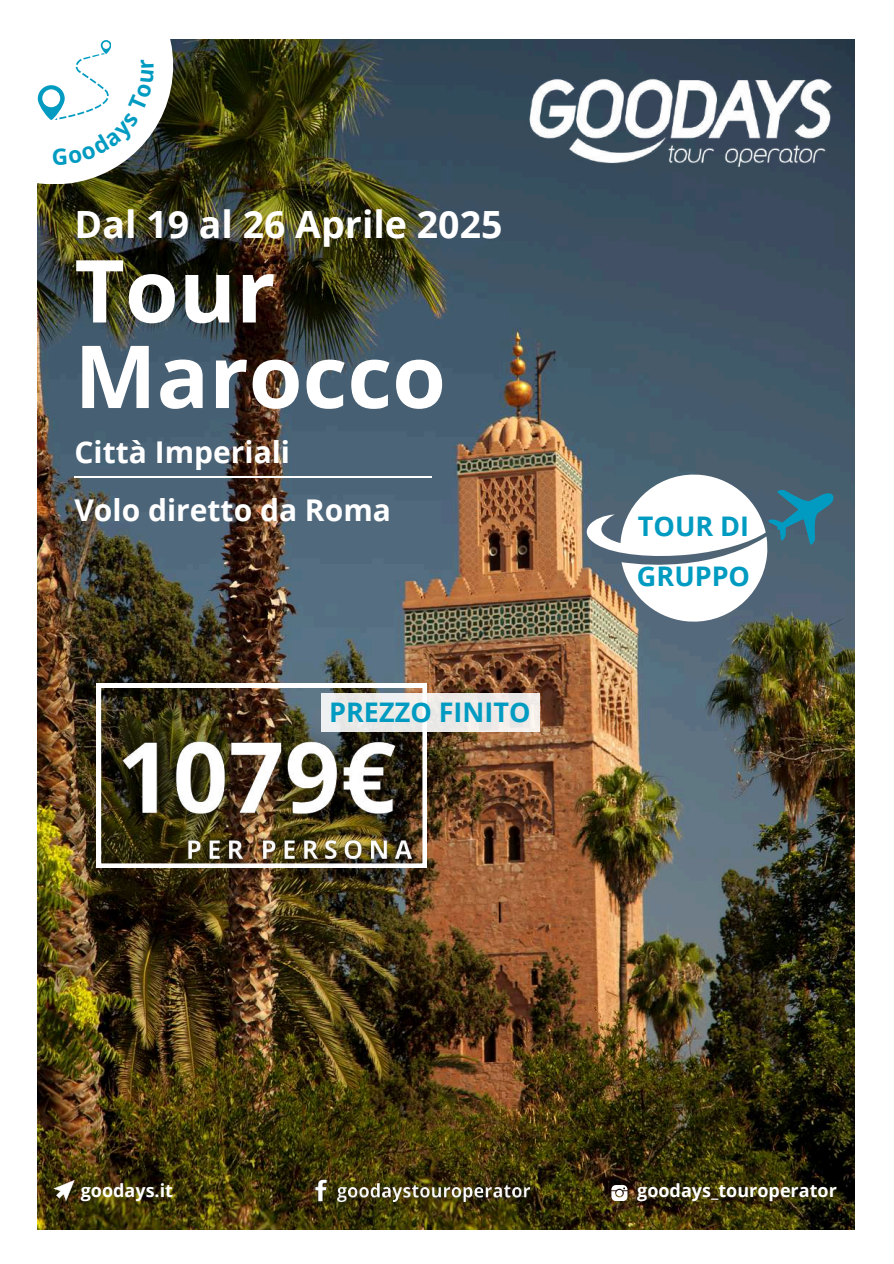
<style>
.page{position:relative;width:894px;height:1264px;background:#fff}
.page>*{position:absolute;margin:0;border:0;box-sizing:border-box;transform-origin:0 0}
.t1{font:700 87px/85.5px "Open Sans";color:#fff}
.t2{font:700 37.5px "Open Sans";color:#fff}
.t3{font:700 30px/58.1px "Open Sans";color:#fff}
.t4{font:700 27px/50.7px "Open Sans";color:#019bc2}
.t5{font:700 18px "Open Sans";color:#fff}
</style>
<div class="page">
<img style="left:38px;top:40px;width:815px;height:1189px">
<div style="left:0;top:0;width:173px;height:184px;background:#fff"></div>
<img style="left:507px;top:39px;width:346px;height:206px">
<svg style="left:53px;top:1179px;width:22px;height:22px"></svg>
<img style="left:316px;top:1179px;width:10px;height:22px">
<svg style="left:611px;top:1184px;width:16px;height:16px"></svg>
<hr style="left:74px;top:476px;width:357px;height:1px;background:#fff">
<img style="left:97px;top:683px;width:329px;height:184px">
<img style="left:332px;top:1177px;width:203px;height:30px">
<img style="left:81px;top:702px;width:357px;height:158px">
<img style="left:176px;top:827px;width:249px;height:45px">
<div style="left:321px;top:693px;width:218px;height:39px;background:#eceae7"></div>
<svg style="left:574px;top:470px;width:263px;height:155px"></svg>
<svg style="left:38px;top:40px;width:116px;height:125px"></svg>
<p class="t2" style="left:75px;top:198px;width:429px">Dal 19 al 26 Aprile 2025</p>
<h1 class="t1" style="left:74px;top:246px;width:373px">Tour<br>Marocco</h1>
<p class="t3" style="left:74px;top:422px;width:318px">Città Imperiali<br>Volo diretto da Roma</p>
<p class="t4" style="left:329px;top:686px;width:203px">PREZZO FINITO</p>
<p class="t4" style="left:636px;top:500px;width:115px">TOUR DI<br>GRUPPO</p>
<p class="t5" style="left:81px;top:1177px;width:94px">goodays.it</p>
<p class="t5" style="left:637px;top:1177px;width:201px">goodays_touroperator</p>
</div>
